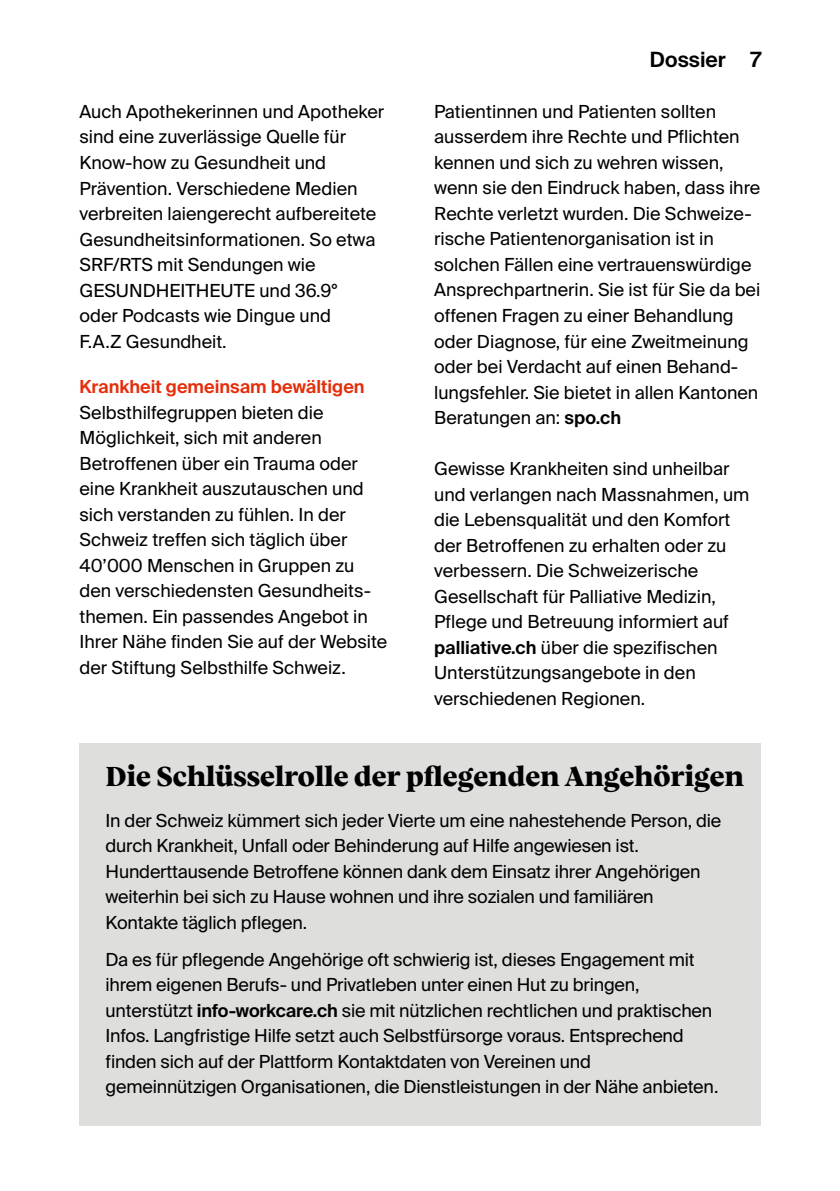
<style>
.page{position:relative;width:840px;height:1191px;background:#fff}
.page>*{position:absolute;margin:0;border:0;box-sizing:border-box;transform-origin:0 0}
.t1{font:800 28px "Vesterbro";letter-spacing:-.02em;color:#000}
.t2{font:600 21px "Suisse Intl";color:#000}
.t3{font:18px/25.6px "Suisse Intl";color:#000}
.t4{font:600 18px "Suisse Intl";color:#e62d0a}
.s1{font-weight:600}
</style>
<div class="page">
<div style="left:79px;top:743px;width:681px;height:382px;background:#dededd"></div>
<p class="t3" style="left:79px;top:99px;width:306px">Auch Apothekerinnen und Apotheker sind eine zuverlässige Quelle für<br>Know-how zu Gesundheit und<br>Prävention. Verschiedene Medien verbreiten laiengerecht aufbereitete<br>Gesundheitsinformationen. So etwa<br>SRF/RTS mit Sendungen wie<br>GESUNDHEITHEUTE und 36.9°<br>oder Podcasts wie Dingue und<br>F.A.Z Gesundheit.</p>
<p class="t4" style="left:79px;top:376px;width:286px">Krankheit gemeinsam bewältigen</p>
<p class="t3" style="left:79px;top:399px;width:309px">Selbsthilfegruppen bieten die Möglichkeit, sich mit anderen Betroffenen über ein Trauma oder eine Krankheit auszutauschen und sich verstanden zu fühlen. In der Schweiz treffen sich täglich über 40’000 Menschen in Gruppen zu den verschiedensten Gesundheits&shy;themen. Ein passendes Angebot in Ihrer Nähe finden Sie auf der Website der Stiftung Selbsthilfe Schweiz.</p>
<p class="t2" style="left:649px;top:47px;width:77px">Dossier</p>
<p class="t2" style="left:749px;top:47px;width:12px">7</p>
<p class="t3" style="left:434px;top:99px;width:327px">Patientinnen und Patienten sollten ausserdem ihre Rechte und Pflichten kennen und sich zu wehren wissen, wenn sie den Eindruck haben, dass ihre Rechte verletzt wurden. Die Schweize&shy;rische Patientenorganisation ist in solchen Fällen eine vertrauenswürdige Ansprechpartnerin. Sie ist für Sie da bei offenen Fragen zu einer Behandlung oder Diagnose, für eine Zweitmeinung oder bei Verdacht auf einen Behand&shy;lungsfehler. Sie bietet in allen Kantonen Beratungen an: <span class="s1">spo.ch</span></p>
<p class="t3" style="left:434px;top:456px;width:316px">Gewisse Krankheiten sind unheilbar und verlangen nach Massnahmen, um die Lebensqualität und den Komfort der Betroffenen zu erhalten oder zu verbessern. Die Schweizerische Gesellschaft für Palliative Medizin, Pflege und Betreuung informiert auf <span class="s1">palliative.ch</span> über die spezifischen Unterstützungsangebote in den verschiedenen Regionen.</p>
<h1 class="t1" style="left:105px;top:755px;width:640px">Die Schlüsselrolle der pflegenden Angehörigen</h1>
<p class="t3" style="left:105px;top:808px;width:617px">In der Schweiz kümmert sich jeder Vierte um eine nahestehende Person, die durch Krankheit, Unfall oder Behinderung auf Hilfe angewiesen ist.<br>Hunderttausende Betroffene können dank dem Einsatz ihrer Angehörigen weiterhin bei sich zu Hause wohnen und ihre sozialen und familiären Kontakte täglich pflegen.</p>
<p class="t3" style="left:105px;top:946px;width:614px">Da es für pflegende Angehörige oft schwierig ist, dieses Engagement mit ihrem eigenen Berufs- und Privatleben unter einen Hut zu bringen, unterstützt <span class="s1">info-workcare.ch</span> sie mit nützlichen rechtlichen und praktischen Infos. Langfristige Hilfe setzt auch Selbstfürsorge voraus. Entsprechend finden sich auf der Plattform Kontaktdaten von Vereinen und gemeinnützigen Organisationen, die Dienstleistungen in der Nähe anbieten.</p>
</div>
